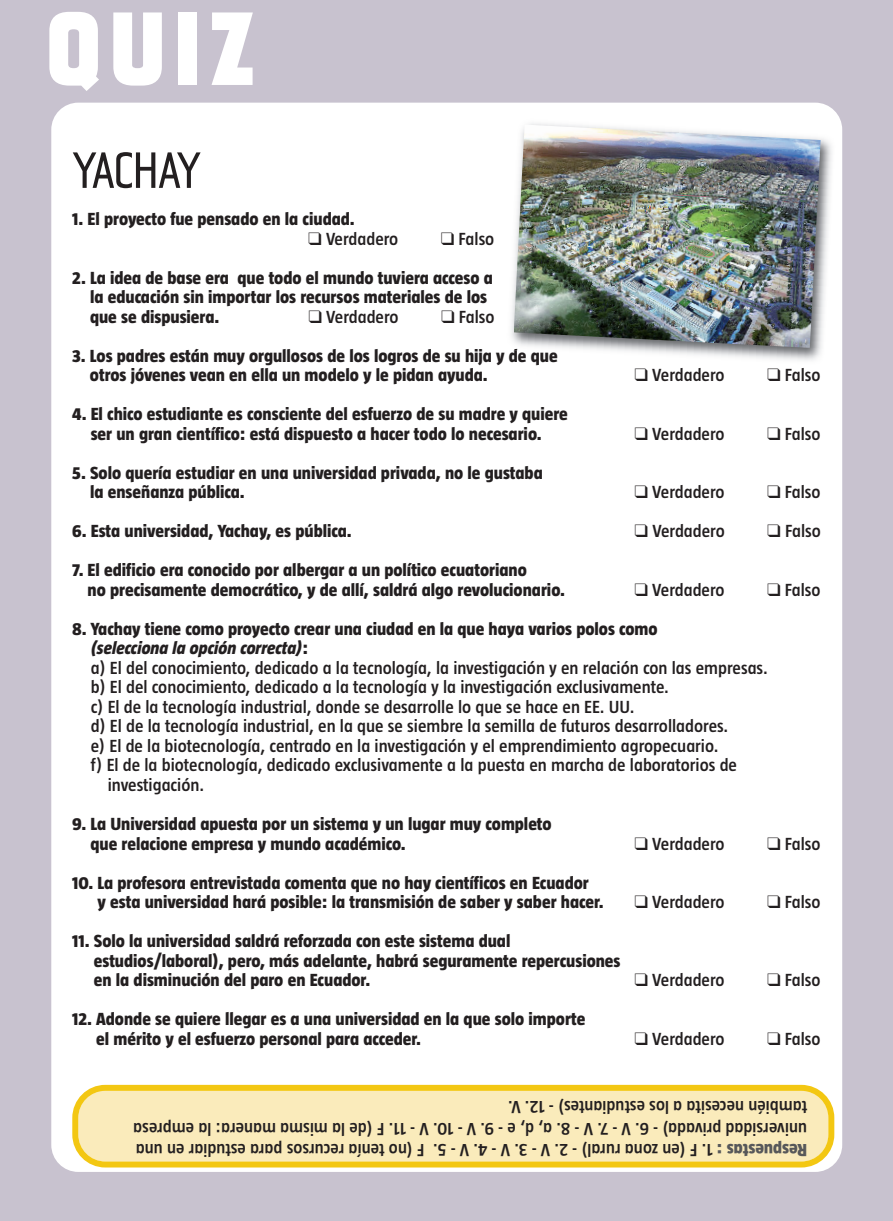
<style>
.page{position:relative;width:893px;height:1221px;background:#fff}
.page>*{position:absolute;margin:0;border:0;box-sizing:border-box;transform-origin:0 0}
.t1{font:900 expanded 105px "Tasse";color:#fff}
.t2{font:expanded 51px "Tasse";letter-spacing:-.025em;color:#231f20}
.t3{font:800 18px/19.5px "Taz";color:#231f20}
.t4{font:600 18px/21.6px "Taz";color:#231f20}
.t5{font:italic 800 18px "Taz";color:#231f20}
.s1{font-style:normal}
.s2{font-weight:800;color:#57585a}
</style>
<div class="page">
<div style="left:0;top:1px;width:892px;height:1219px;background:#c8c2cf"></div>
<div style="left:51px;top:103px;width:791px;height:1068px;background:#fff;border-radius:27px"></div>
<svg style="left:72px;top:1084px;width:762px;height:83px;background:#f9e6a4"></svg>
<img style="left:511px;top:116px;width:328px;height:245px">
<img style="left:514px;top:125px;width:307px;height:223px">
<h1 class="t1" style="left:47px;top:-11px;width:208px">QUIZ</h1>
<h2 class="t2" style="left:72px;top:143px;width:130px">YACHAY</h2>
<p class="t3" style="left:72px;top:209px;width:284px">1. El proyecto fue pensado en la ciudad.</p>
<p class="t4" style="left:308px;top:228px;width:92px">❑ Verdadero</p>
<p class="t4" style="left:441px;top:228px;width:55px">❑ Falso</p>
<p class="t3" style="left:90px;top:268px;width:404px;text-indent:-18px">2. La idea de base era que todo el mundo tuviera acceso a la educación sin importar los recursos materiales de los que se dispusiera.</p>
<p class="t4" style="left:308px;top:306px;width:92px">❑ Verdadero</p>
<p class="t4" style="left:441px;top:306px;width:55px">❑ Falso</p>
<p class="t3" style="left:90px;top:346px;width:469px;text-indent:-18px">3. Los padres están muy orgullosos de los logros de su hija y de que otros jóvenes vean en ella un modelo y le pidan ayuda.</p>
<p class="t3" style="left:72px;top:404px;width:497px;text-align:center">4. El chico estudiante es consciente del esfuerzo de su madre y quiere ser un gran científico: está dispuesto a hacer todo lo necesario.</p>
<p class="t3" style="left:90px;top:463px;width:454px;text-indent:-18px">5. Solo quería estudiar en una universidad privada, no le gustaba la enseñanza pública.</p>
<p class="t4" style="left:634px;top:364px;width:92px">❑ Verdadero</p>
<p class="t4" style="left:767px;top:364px;width:55px">❑ Falso</p>
<p class="t4" style="left:634px;top:423px;width:92px">❑ Verdadero</p>
<p class="t4" style="left:767px;top:423px;width:55px">❑ Falso</p>
<p class="t4" style="left:634px;top:481px;width:92px">❑ Verdadero</p>
<p class="t4" style="left:767px;top:481px;width:55px">❑ Falso</p>
<p class="t3" style="left:72px;top:521px;width:281px">6. Esta universidad, Yachay, es pública.</p>
<p class="t4" style="left:635px;top:520px;width:92px">❑ Verdadero</p>
<p class="t4" style="left:767px;top:520px;width:55px">❑ Falso</p>
<p class="t3" style="left:88px;top:560px;width:479px;text-indent:-15px">7. El edificio era conocido por albergar a un político ecuatoriano<br>no precisamente democrático, y de allí, saldrá algo revolucionario.</p>
<p class="t4" style="left:634px;top:579px;width:92px">❑ Verdadero</p>
<p class="t4" style="left:767px;top:579px;width:55px">❑ Falso</p>
<p class="t3" style="left:72px;top:619px;width:587px">8. Yachay tiene como proyecto crear una ciudad en la que haya varios polos como</p>
<p class="t5" style="left:91px;top:639px;width:219px">(selecciona la opción correcta)<span class="s1">:</span></p>
<p class="t4" style="left:91px;top:657px;width:678px">a) El del conocimiento, dedicado a la tecnología, la investigación y en relación con las empresas.</p>
<p class="t4" style="left:91px;top:676px;width:580px">b) El del conocimiento, dedicado a la tecnología y la investigación exclusivamente.</p>
<p class="t4" style="left:91px;top:696px;width:545px">c) El de la tecnología industrial, donde se desarrolle lo que se hace en EE. UU.</p>
<p class="t4" style="left:91px;top:715px;width:639px">d) El de la tecnología industrial, en la que se siembre la semilla de futuros desarrolladores.</p>
<p class="t4" style="left:91px;top:735px;width:629px">e) El de la biotecnología, centrado en la investigación y el emprendimiento agropecuario.</p>
<p class="t4" style="left:91px;top:754px;width:648px">f) El de la biotecnología, dedicado exclusivamente a la puesta en marcha de laboratorios de</p>
<p class="t4" style="left:108px;top:774px;width:98px">investigación.</p>
<p class="t3" style="left:90px;top:814px;width:463px;text-indent:-18px">9. La Universidad apuesta por un sistema y un lugar muy completo que relacione empresa y mundo académico.</p>
<p class="t4" style="left:634px;top:832px;width:92px">❑ Verdadero</p>
<p class="t4" style="left:767px;top:832px;width:55px">❑ Falso</p>
<p class="t3" style="left:98px;top:872px;width:508px;text-indent:-25px">10. La profesora entrevistada comenta que no hay científicos en Ecuador<br>y esta universidad hará posible: la transmisión de saber y saber hacer.</p>
<p class="t3" style="left:94px;top:931px;width:528px;text-indent:-22px">11. Solo la universidad saldrá reforzada con este sistema dual estudios/laboral), pero, más adelante, habrá seguramente repercusiones en la disminución del paro en Ecuador.</p>
<p class="t3" style="left:96px;top:1009px;width:491px;text-indent:-24px">12. Adonde se quiere llegar es a una universidad en la que solo importe el mérito y el esfuerzo personal para acceder.</p>
<p class="t4" style="left:634px;top:891px;width:92px">❑ Verdadero</p>
<p class="t4" style="left:767px;top:891px;width:55px">❑ Falso</p>
<p class="t4" style="left:634px;top:969px;width:92px">❑ Verdadero</p>
<p class="t4" style="left:767px;top:969px;width:55px">❑ Falso</p>
<p class="t4" style="left:634px;top:1027px;width:92px">❑ Verdadero</p>
<p class="t4" style="left:767px;top:1027px;width:55px">❑ Falso</p>
<p class="t4" style="left:807px;top:1160px;width:675px;rotate:-180deg"><span class="s2">sa t seupseR</span> F. 1<span class="s2">:</span> ne ( anoz V. 2- ) l a r u r V. 3- V. 4- . 5-<br>dad i s r ev i nu V. 6-)adav i rp V. 7- e, d, a. 8- V. 9- V. 01- F. 1 1- ed( a l m ms i a m a l :ar ena me aserp ma t néi b at i secen a sol . V.21-)setnai dut se</p>
<p class="t4" style="left:425px;top:1160px;width:290px;rotate:-180deg">F on( aínet sosrucer arap nerai dut se anu</p>
</div>
